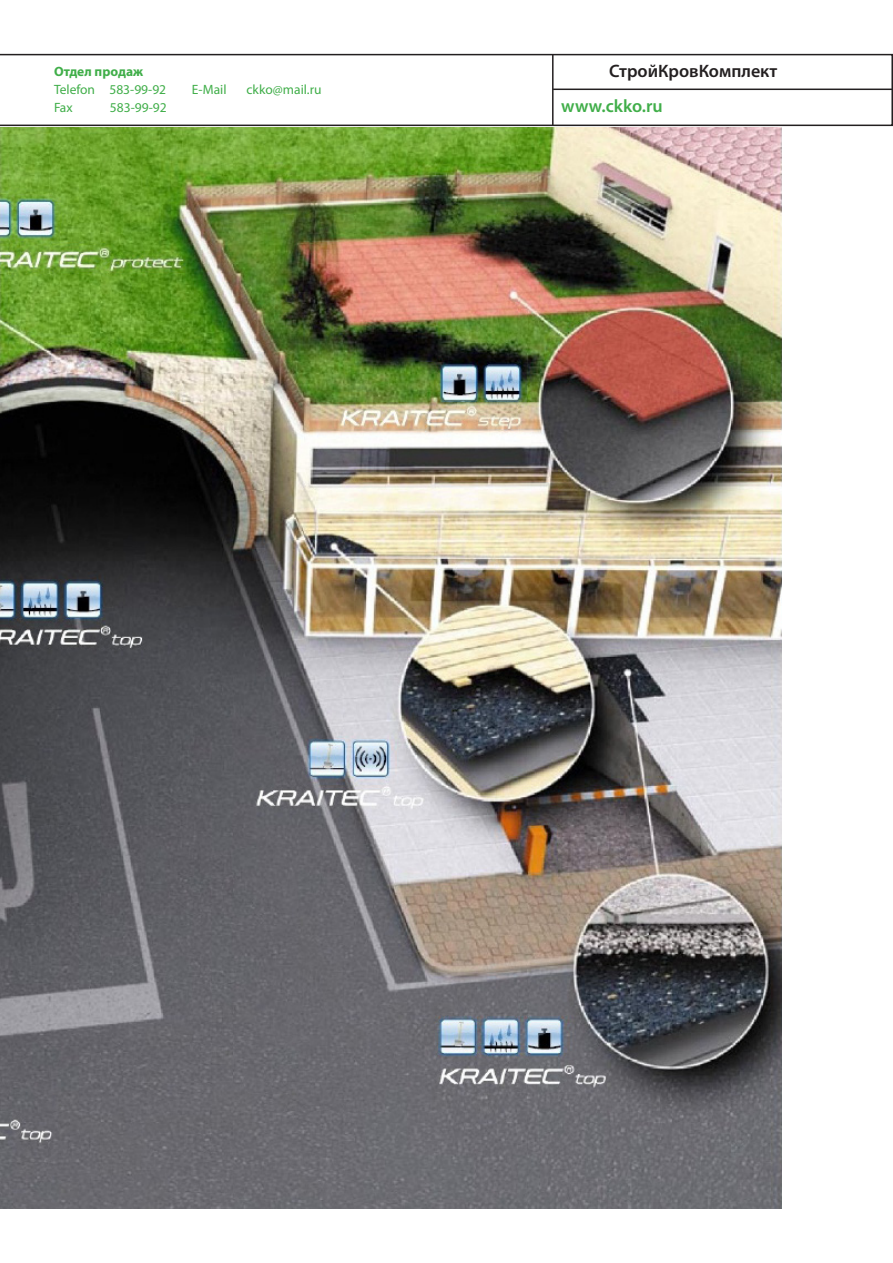
<style>
.page{position:relative;width:893px;height:1263px;background:#fff}
.page>*{position:absolute;margin:0;border:0;box-sizing:border-box;transform-origin:0 0}
.Head{font:600 18px "Myriad Pro";color:#231f20}
.Head-2{font:600 18px "Myriad Pro";letter-spacing:.005em;color:#40ae49}
.t1{font:13.5px/18px "Myriad Pro";color:#40ae49}
.s1{font-weight:700}
</style>
<div class="page">
<svg style="left:0;top:54px;width:893px;height:72px"></svg>
<hr style="left:552px;top:55px;width:2px;height:70px;background:#231f20">
<hr style="left:553px;top:89px;width:340px;height:1px;background:#231f20">
<img style="left:0;top:128px;width:781px;height:1081px">
<p class="t1" style="left:54px;top:63px;width:114px"><span class="s1">Отдел продаж<br></span>Telefon 583-99-92</p>
<p class="t1" style="left:54px;top:99px;width:20px">Fax</p>
<p class="t1" style="left:110px;top:99px;width:58px">583-99-92</p>
<p class="t1" style="left:192px;top:81px;width:36px">E-Mail</p>
<p class="t1" style="left:247px;top:81px;width:76px">ckko@mail.ru</p>
<p class="Head" style="left:609px;top:60px;width:170px">СтройКровКомплект</p>
<p class="Head-2" style="left:561px;top:95px;width:103px">www.ckko.ru</p>
</div>
